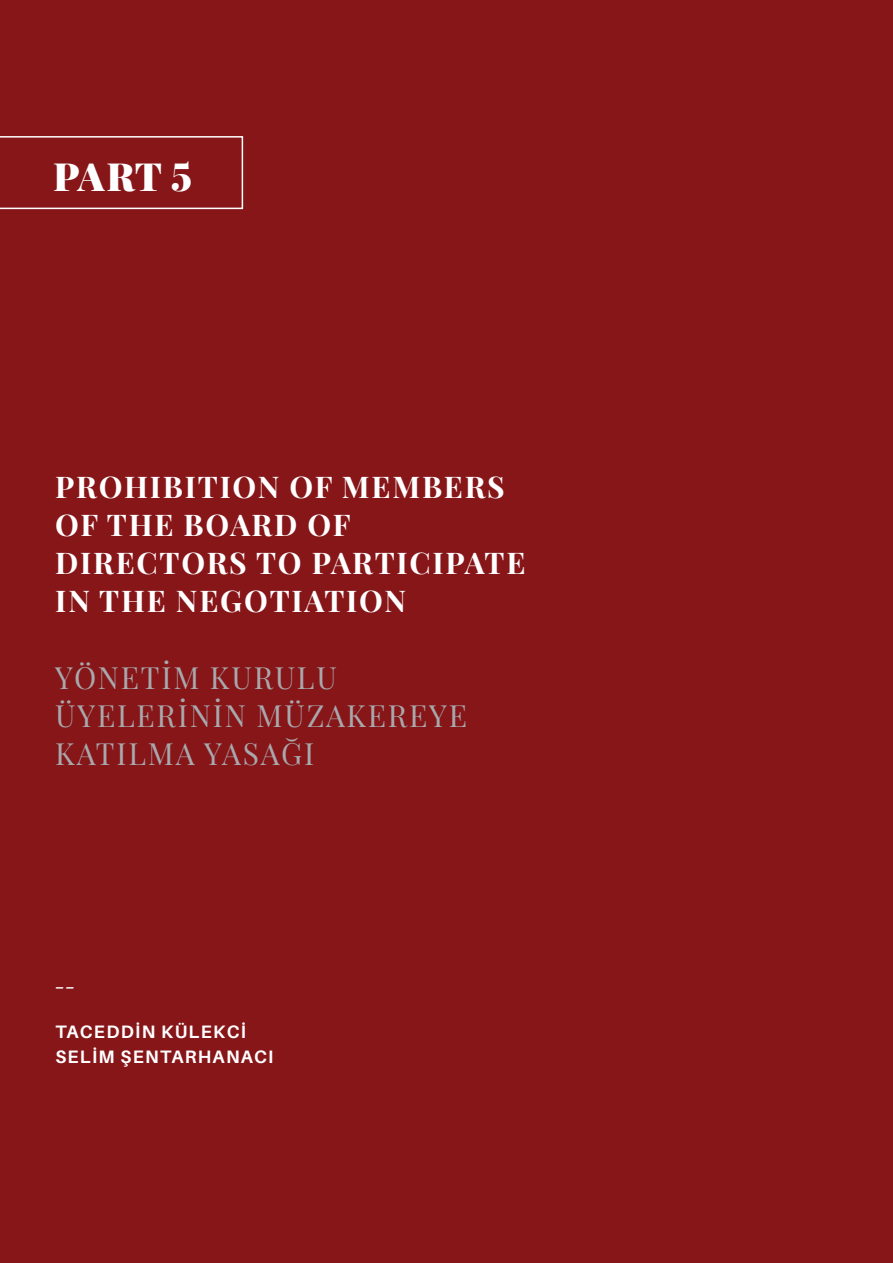
<style>
.page{position:relative;width:893px;height:1263px;background:#871619}
.page>*{position:absolute;margin:0;border:0;box-sizing:border-box;transform-origin:0 0}
.t1{font:900 39px "Playfair Display";color:#fff}
.PART_MAKALE_BASLIK_I{font:700 30px/38.2px "Playfair Display";letter-spacing:.06em;color:#fff}
.PART_MAKALE_BASLIK_T{font:30px/38.2px "Playfair Display";letter-spacing:.06em;color:#a8a9ad}
.t2{font:700 18px "Aileron";letter-spacing:.07em;color:#fff}
.t3{font:italic 700 18px "Aileron";color:#fff}
</style>
<div class="page">
<svg style="left:0;top:136px;width:243px;height:73px"></svg>
<p class="t1" style="left:53px;top:146px;width:140px">PART 5</p>
<p class="PART_MAKALE_BASLIK_I" style="left:55px;top:465px;width:472px">PROHIBITION OF MEMBERS<br>OF THE BOARD OF<br>DIRECTORS TO PARTICIPATE<br>IN THE NEGOTIATION</p>
<p class="PART_MAKALE_BASLIK_T" style="left:55px;top:656px;width:283px">YÖNETİM KURULU</p>
<p class="PART_MAKALE_BASLIK_T" style="left:55px;top:694px;width:413px">ÜYELERİNİN MÜZAKEREYE<br>KATILMA YASAĞI</p>
<p class="t3" style="left:55px;top:970px;width:21px">__</p>
<p class="t2" style="left:55px;top:1021px;width:190px">TACEDDIN KÜLEKCİ</p>
<p class="t2" style="left:55px;top:1047px;width:220px">SELIM ŞENTARHANACI</p>
</div>
